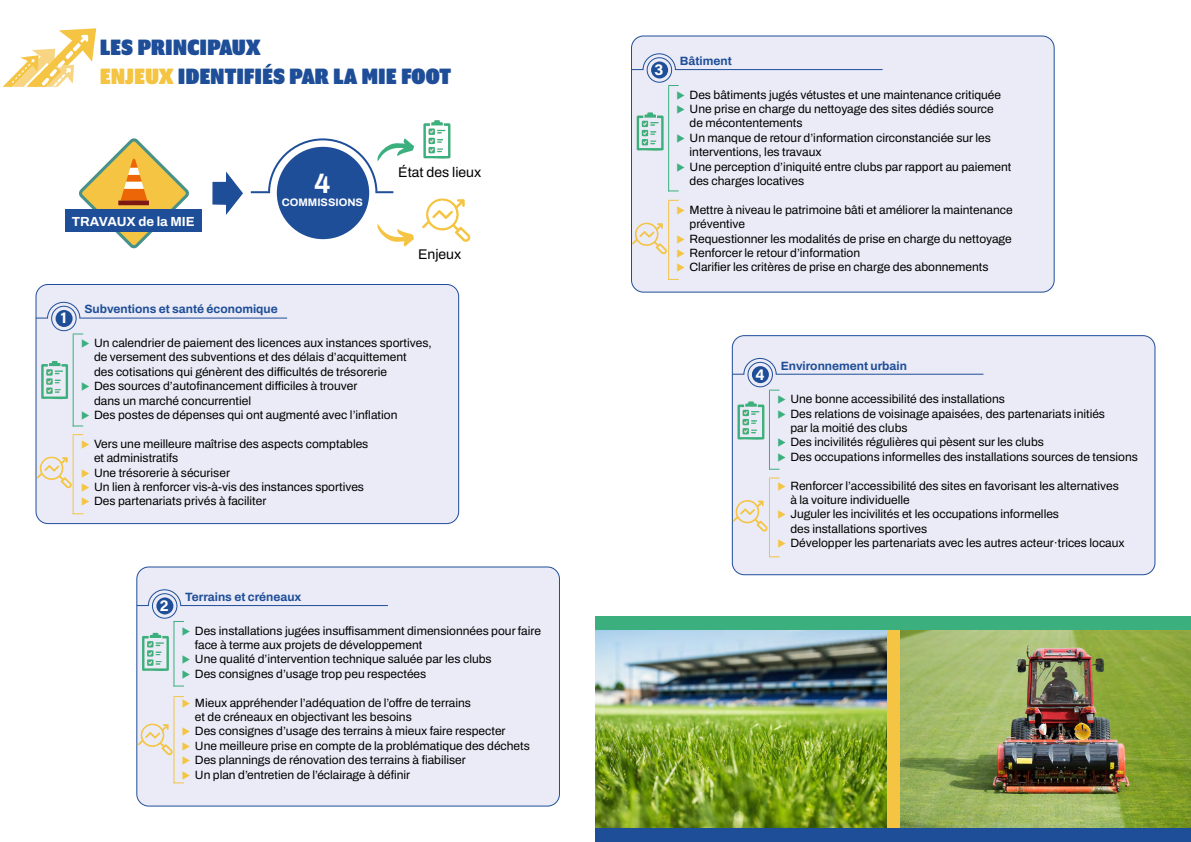
<style>
.page{position:relative;width:1191px;height:842px;background:#fff}
.page>*{position:absolute;margin:0;border:0;box-sizing:border-box;transform-origin:0 0}
.t1{font:700 27.6px "Archivo";color:#fff}
.t2{font:900 24px/28.8px "Program OT";color:#1f4e99}
.t3{font:16px "Acumin Variable Concept";color:#fff}
.t4{font:14px "Archivo";color:#000}
.t5{font:700 13.2px "Archivo";color:#fff}
.t6{font:12px/14.4px "Archivo";color:#000}
.t7{font:700 12px "Archivo";color:#1f4e99}
.t8{font:700 10.9px "Archivo";color:#fff}
.s1{color:#f4c442}
.s2{color:#3bb07e}
</style>
<div class="page">
<div style="left:631px;top:36px;width:423px;height:256px;background:#eaebf6;border-radius:12px"></div>
<div style="left:631px;top:36px;width:423px;height:257px;border:1px solid #1f4e99;border-radius:12px"></div>
<div style="left:651px;top:61px;width:17px;height:18px;background:#1f4e99;border-radius:50%"></div>
<hr style="left:668px;top:86px;width:1px;height:105px;background:#3bb07e">
<svg style="left:636px;top:112px;width:27px;height:39px"></svg>
<hr style="left:668px;top:201px;width:1px;height:79px;background:#f4c442">
<div style="left:646px;top:57px;width:26px;height:26px;border:1px solid #1f4e99;border-radius:50%"></div>
<hr style="left:675px;top:69px;width:207px;height:1px;background:#1f4e99">
<svg style="left:631px;top:53px;width:45px;height:18px"></svg>
<div style="left:732px;top:336px;width:423px;height:239px;background:#eaebf6;border-radius:12px"></div>
<div style="left:732px;top:335px;width:423px;height:240px;border:1px solid #1f4e99;border-radius:12px"></div>
<div style="left:752px;top:366px;width:17px;height:17px;background:#1f4e99;border-radius:50%"></div>
<hr style="left:769px;top:390px;width:1px;height:80px;background:#3bb07e">
<svg style="left:737px;top:401px;width:27px;height:39px"></svg>
<hr style="left:769px;top:479px;width:1px;height:78px;background:#f4c442">
<div style="left:747px;top:362px;width:26px;height:25px;border:1px solid #1f4e99;border-radius:50%"></div>
<hr style="left:775px;top:374px;width:208px;height:1px;background:#1f4e99">
<svg style="left:732px;top:357px;width:45px;height:18px"></svg>
<div style="left:595px;top:828px;width:596px;height:14px;background:#1f4e99"></div>
<div style="left:595px;top:617px;width:596px;height:13px;background:#3bb07e"></div>
<div style="left:886px;top:630px;width:14px;height:198px;background:#f4c442"></div>
<svg style="left:423px;top:120px;width:27px;height:39px"></svg>
<div style="left:277px;top:147px;width:92px;height:92px;background:#1f4e99;border-radius:50%"></div>
<svg style="left:251px;top:138px;width:163px;height:56px"></svg>
<svg style="left:212px;top:171px;width:31px;height:44px"></svg>
<div style="left:65px;top:209px;width:137px;height:23px;background:#1f4e99"></div>
<svg style="left:79px;top:138px;width:110px;height:111px"></svg>
<svg style="left:377px;top:224px;width:37px;height:23px"></svg>
<svg style="left:422px;top:198px;width:49px;height:44px"></svg>
<div style="left:36px;top:284px;width:422px;height:240px;background:#eaebf6;border-radius:12px"></div>
<div style="left:36px;top:284px;width:423px;height:240px;border:1px solid #1f4e99;border-radius:12px"></div>
<div style="left:56px;top:310px;width:17px;height:17px;background:#1f4e99;border-radius:50%"></div>
<hr style="left:73px;top:334px;width:1px;height:92px;background:#3bb07e">
<svg style="left:41px;top:361px;width:27px;height:38px"></svg>
<hr style="left:73px;top:435px;width:1px;height:79px;background:#f4c442">
<div style="left:51px;top:306px;width:26px;height:25px;border:1px solid #1f4e99;border-radius:50%"></div>
<hr style="left:79px;top:318px;width:208px;height:1px;background:#1f4e99">
<svg style="left:36px;top:301px;width:45px;height:18px"></svg>
<svg style="left:36px;top:456px;width:37px;height:34px"></svg>
<div style="left:137px;top:567px;width:422px;height:239px;background:#eaebf6;border-radius:12px"></div>
<div style="left:136px;top:566px;width:424px;height:240px;border:1px solid #1f4e99;border-radius:12px"></div>
<div style="left:156px;top:597px;width:17px;height:17px;background:#1f4e99;border-radius:50%"></div>
<hr style="left:173px;top:622px;width:1px;height:64px;background:#3bb07e">
<svg style="left:142px;top:633px;width:27px;height:38px"></svg>
<hr style="left:173px;top:697px;width:1px;height:86px;background:#f4c442">
<div style="left:152px;top:593px;width:25px;height:26px;border:1px solid #1f4e99;border-radius:50%"></div>
<hr style="left:180px;top:605px;width:208px;height:1px;background:#1f4e99">
<svg style="left:137px;top:589px;width:45px;height:17px"></svg>
<svg style="left:137px;top:723px;width:37px;height:34px"></svg>
<svg style="left:631px;top:222px;width:36px;height:34px"></svg>
<svg style="left:732px;top:500px;width:36px;height:33px"></svg>
<svg style="left:3px;top:28px;width:93px;height:59px"></svg>
<img style="left:595px;top:630px;width:291px;height:198px">
<img style="left:900px;top:630px;width:291px;height:198px">
<h2 class="t2" style="left:100px;top:33px;width:353px">LES PRINCIPAUX<br><span class="s1">ENJEUX</span> IDENTIFIÉS PAR LA MIE FOOT</h2>
<p class="t5" style="left:72px;top:211px;width:125px">TRAVAUX de la MIE</p>
<h1 class="t1" style="left:314px;top:163px;width:18px">4</h1>
<p class="t8" style="left:282px;top:194px;width:83px">COMMISSIONS</p>
<h3 class="t3" style="left:60px;top:307px;width:8px">1</h3>
<p class="t7" style="left:84px;top:300px;width:195px">Subventions et santé économique</p>
<p class="t4" style="left:398px;top:162px;width:85px">État des lieux</p>
<p class="t4" style="left:418px;top:244px;width:45px">Enjeux</p>
<p class="t6" style="left:94px;top:336px;width:339px;text-indent:-13px"><span class="s2">◆</span> Un calendrier de paiement des licences aux instances sportives, de versement des subventions et des délais d’acquittement<br>des cotisations qui génèrent des difficultés de trésorerie</p>
<p class="t6" style="left:94px;top:379px;width:265px;text-indent:-13px"><span class="s2">◆</span> Des sources d’autofinancement difficiles à trouver dans un marché concurrentiel</p>
<p class="t6" style="left:81px;top:408px;width:318px"><span class="s2">◆</span> Des postes de dépenses qui ont augmenté avec l’inflation</p>
<p class="t6" style="left:94px;top:436px;width:276px;text-indent:-13px"><span class="s1">◆</span> Vers une meilleure maîtrise des aspects comptables et administratifs</p>
<p class="t6" style="left:81px;top:465px;width:150px"><span class="s1">◆</span> Une trésorerie à sécuriser</p>
<p class="t6" style="left:81px;top:480px;width:284px"><span class="s1">◆</span> Un lien à renforcer vis-à-vis des instances sportives</p>
<p class="t6" style="left:81px;top:494px;width:187px"><span class="s1">◆</span> Des partenariats privés à faciliter</p>
<h3 class="t3" style="left:160px;top:594px;width:10px">2</h3>
<p class="t7" style="left:185px;top:588px;width:118px">Terrains et créneaux</p>
<p class="t6" style="left:195px;top:623px;width:347px;text-indent:-13px"><span class="s2">◆</span> Des installations jugées insuffisamment dimensionnées pour faire face à terme aux projets de développement</p>
<p class="t6" style="left:182px;top:652px;width:311px"><span class="s2">◆</span> Une qualité d’intervention technique saluée par les clubs</p>
<p class="t6" style="left:182px;top:666px;width:246px"><span class="s2">◆</span> Des consignes d’usage trop peu respectées</p>
<p class="t6" style="left:195px;top:695px;width:278px;text-indent:-13px"><span class="s1">◆</span> Mieux appréhender l’adéquation de l’offre de terrains et de créneaux en objectivant les besoins</p>
<p class="t6" style="left:182px;top:724px;width:325px"><span class="s1">◆</span> Des consignes d’usage des terrains à mieux faire respecter</p>
<p class="t6" style="left:182px;top:738px;width:349px"><span class="s1">◆</span> Une meilleure prise en compte de la problématique des déchets</p>
<p class="t6" style="left:182px;top:753px;width:285px"><span class="s1">◆</span> Des plannings de rénovation des terrains à fiabiliser</p>
<p class="t6" style="left:182px;top:767px;width:230px"><span class="s1">◆</span> Un plan d’entretien de l’éclairage à définir</p>
<h3 class="t3" style="left:654px;top:58px;width:10px">3</h3>
<p class="t7" style="left:680px;top:52px;width:53px">Bâtiment</p>
<p class="t6" style="left:676px;top:87px;width:326px"><span class="s2">◆</span> Des bâtiments jugés vétustes et une maintenance critiquée</p>
<p class="t6" style="left:689px;top:102px;width:306px;text-indent:-13px"><span class="s2">◆</span> Une prise en charge du nettoyage des sites dédiés source de mécontentements</p>
<p class="t6" style="left:689px;top:130px;width:303px;text-indent:-13px"><span class="s2">◆</span> Un manque de retour d’information circonstanciée sur les interventions, les travaux</p>
<p class="t6" style="left:689px;top:159px;width:323px;text-indent:-13px"><span class="s2">◆</span> Une perception d’iniquité entre clubs par rapport au paiement des charges locatives</p>
<p class="t6" style="left:689px;top:202px;width:324px;text-indent:-13px"><span class="s1">◆</span> Mettre à niveau le patrimoine bâti et améliorer la maintenance préventive</p>
<p class="t6" style="left:676px;top:231px;width:337px"><span class="s1">◆</span> Requestionner les modalités de prise en charge du nettoyage</p>
<p class="t6" style="left:676px;top:246px;width:185px"><span class="s1">◆</span> Renforcer le retour d’information</p>
<p class="t6" style="left:676px;top:260px;width:313px"><span class="s1">◆</span> Clarifier les critères de prise en charge des abonnements</p>
<h3 class="t3" style="left:755px;top:363px;width:11px">4</h3>
<p class="t7" style="left:780px;top:356px;width:128px">Environnement urbain</p>
<p class="t6" style="left:777px;top:392px;width:229px"><span class="s2">◆</span> Une bonne accessibilité des installations</p>
<p class="t6" style="left:790px;top:406px;width:316px;text-indent:-13px"><span class="s2">◆</span> Des relations de voisinage apaisées, des partenariats initiés par la moitié des clubs</p>
<p class="t6" style="left:777px;top:435px;width:268px"><span class="s2">◆</span> Des incivilités régulières qui pèsent sur les clubs</p>
<p class="t6" style="left:777px;top:449px;width:362px"><span class="s2">◆</span> Des occupations informelles des installations sources de tensions</p>
<p class="t6" style="left:790px;top:478px;width:330px;text-indent:-13px"><span class="s1">◆</span> Renforcer l’accessibilité des sites en favorisant les alternatives à la voiture individuelle</p>
<p class="t6" style="left:790px;top:507px;width:270px;text-indent:-13px"><span class="s1">◆</span> Juguler les incivilités et les occupations informelles des installations sportives</p>
<p class="t6" style="left:777px;top:536px;width:349px"><span class="s1">◆</span> Développer les partenariats avec les autres acteur·trices locaux</p>
</div>
